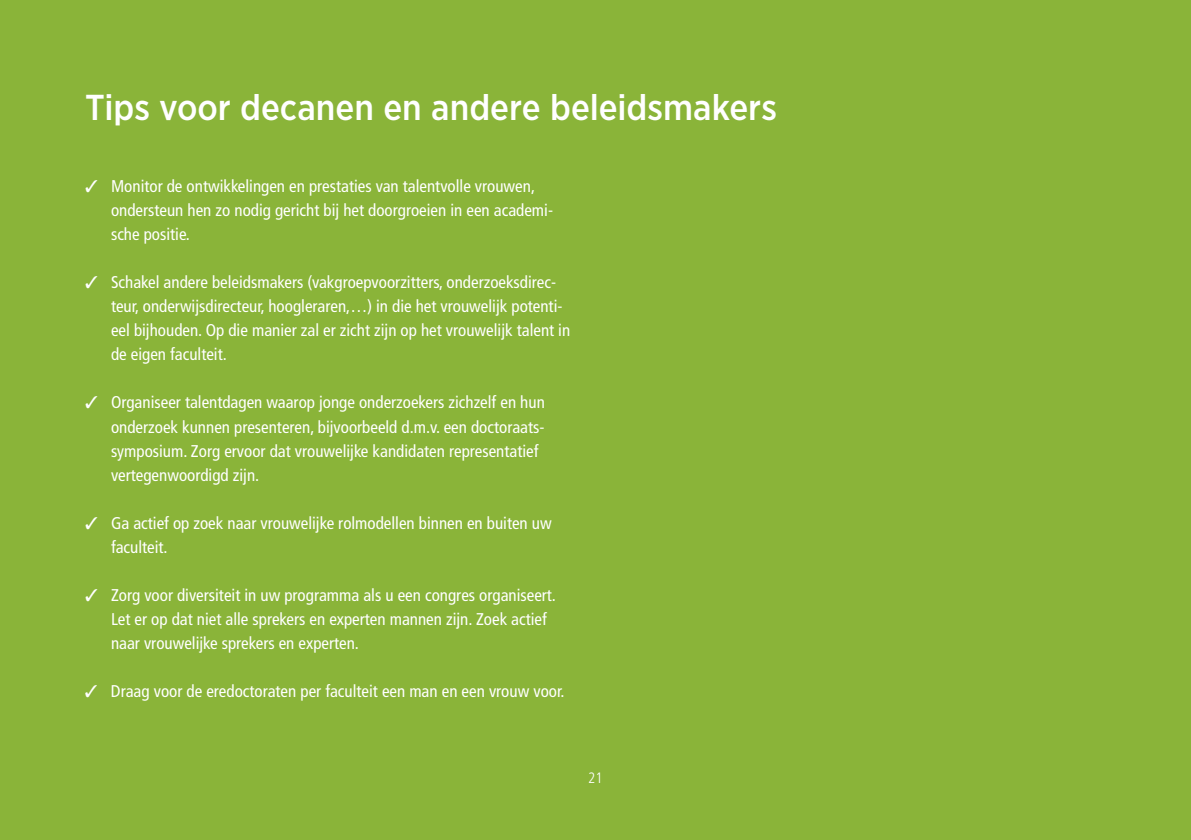
<style>
.page{position:relative;width:1191px;height:840px;background:#fff}
.page>*{position:absolute;margin:0;border:0;box-sizing:border-box;transform-origin:0 0}
.t1{font:500 36px "Gotham Narrow";color:#fff}
.t2{font:condensed 17px/24px "Frutiger LT Pro";color:#fff}
.t3{font:300 condensed 15px "Frutiger LT Pro";color:#fff}
</style>
<div class="page">
<div style="left:0;top:0;width:1191px;height:839px;background:#8ab439"></div>
<h1 class="t1" style="left:85px;top:85px;width:693px">Tips voor decanen en andere beleidsmakers</h1>
<p class="t2" style="left:111px;top:174px;width:443px;text-indent:-26px">✓ Monitor de ontwikkelingen en prestaties van talentvolle vrouwen, ondersteun hen zo nodig gericht bij het doorgroeien in een academi&shy;sche positie.</p>
<p class="t2" style="left:111px;top:270px;width:461px;text-indent:-26px">✓ Schakel andere beleidsmakers (vakgroepvoorzitters, onderzoeksdirec&shy;teur, onderwijsdirecteur, hoogleraren,…) in die het vrouwelijk potenti&shy;eel bijhouden. Op die manier zal er zicht zijn op het vrouwelijk talent in de eigen faculteit.</p>
<p class="t2" style="left:111px;top:390px;width:435px;text-indent:-26px">✓ Organiseer talentdagen waarop jonge onderzoekers zichzelf en hun onderzoek kunnen presenteren, bijvoorbeeld d.m.v. een doctoraats&shy;symposium. Zorg ervoor dat vrouwelijke kandidaten representatief vertegenwoordigd zijn.</p>
<p class="t2" style="left:111px;top:510px;width:442px;text-indent:-26px">✓ Ga actief op zoek naar vrouwelijke rolmodellen binnen en buiten uw faculteit.</p>
<p class="t2" style="left:111px;top:582px;width:446px;text-indent:-26px">✓ Zorg voor diversiteit in uw programma als u een congres organiseert.<br>Let er op dat niet alle sprekers en experten mannen zijn. Zoek actief naar vrouwelijke sprekers en experten.</p>
<p class="t2" style="left:85px;top:678px;width:481px">✓ Draag voor de eredoctoraten per faculteit een man en een vrouw voor.</p>
<p class="t3" style="left:588px;top:769px;width:16px">21</p>
</div>
